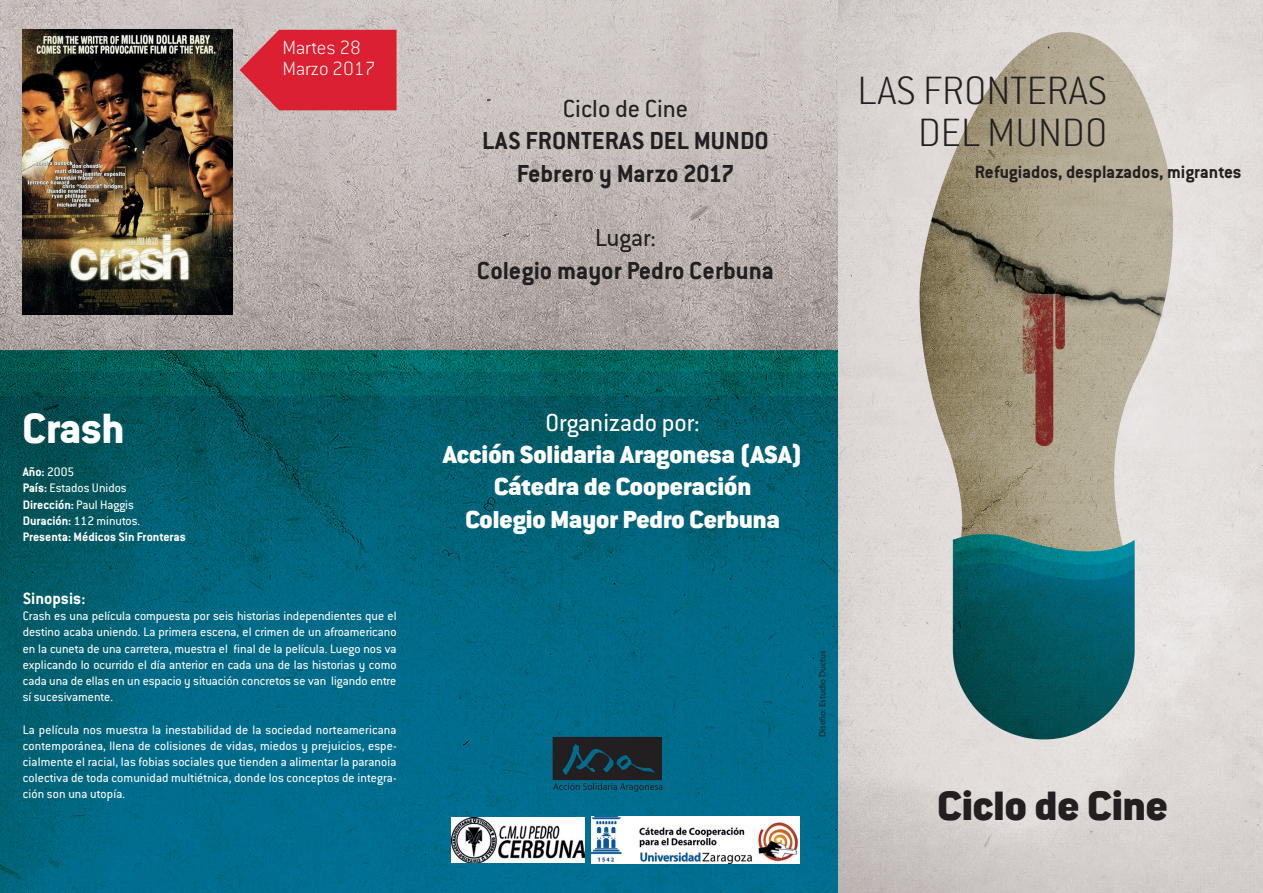
<style>
.page{position:relative;width:1263px;height:893px;background:#fff}
.page>*{position:absolute;margin:0;border:0;box-sizing:border-box;transform-origin:0 0}
.t1{font:800 46.5px "Conduit ITC Std";color:#fff}
.t2{font:900 45px "Conduit ITC Std";color:#231f20}
.t3{font:200 43.5px/42px "Conduit ITC Std";color:#231f20;text-align:right}
.t4{font:900 27px "Conduit ITC Std";color:#fff}
.t5{font:700 27px "Conduit ITC Std";color:#231f20}
.t6{font:27px "Conduit ITC Std";color:#231f20}
.t7{font:27px "Conduit ITC Std";color:#fff}
.t8{font:200 21px "Conduit ITC Std";color:#fff}
.t9{font:700 19.5px "Conduit ITC Std";color:#231f20}
.t10{font:700 18px "Conduit ITC Std";color:#fff}
.t11{font:13.5px/16.2px "Conduit ITC Std";color:#fff;text-align:justify}
.t12{font:700 13.5px "Conduit ITC Std";color:#fff}
.t13{font:9px "Myriad Pro";color:#231f20}
.s1{font-weight:400}
.s2{font-weight:700}
</style>
<div class="page">
<img style="left:0;top:0;width:1263px;height:893px">
<img style="left:23px;top:30px;width:209px;height:285px">
<svg style="left:240px;top:30px;width:156px;height:80px;background:#d73443"></svg>
<img style="left:451px;top:818px;width:134px;height:45px">
<img style="left:592px;top:817px;width:208px;height:46px">
<svg style="left:553px;top:737px;width:109px;height:55px;background:#19343e"></svg>
<p class="t8" style="left:282px;top:35px;width:80px">Martes 28</p>
<p class="t8" style="left:282px;top:56px;width:95px">Marzo 2017</p>
<p class="t6" style="left:563px;top:92px;width:127px">Ciclo de Cine</p>
<p class="t5" style="left:482px;top:124px;width:288px">LAS FRONTERAS DEL MUNDO</p>
<p class="t5" style="left:517px;top:157px;width:219px">Febrero y Marzo 2017</p>
<p class="t6" style="left:595px;top:222px;width:62px">Lugar:</p>
<p class="t5" style="left:477px;top:254px;width:299px">Colegio mayor Pedro Cerbuna</p>
<p class="t3" style="left:857px;top:68px;width:251px">LAS FRONTERAS<br>DEL MUNDO</p>
<p class="t9" style="left:975px;top:160px;width:268px">Refugiados, desplazados, migrantes</p>
<p class="t1" style="left:22px;top:400px;width:104px">Crash</p>
<p class="t12" style="left:23px;top:464px;width:53px">Año: <span class="s1">2005</span></p>
<p class="t11" style="left:23px;top:480px;width:105px"><span class="s2">País:</span> Estados Unidos</p>
<p class="t12" style="left:23px;top:496px;width:113px">Dirección: <span class="s1">Paul Haggis</span></p>
<p class="t11" style="left:23px;top:512px;width:119px"><span class="s2">Duración:</span> 112 minutos.</p>
<p class="t12" style="left:23px;top:529px;width:165px">Presenta: Médicos Sin Fronteras</p>
<p class="t10" style="left:23px;top:587px;width:64px">Sinopsis:</p>
<p class="t11" style="left:23px;top:607px;width:375px">Crash es una película compuesta por seis historias independientes que el destino acaba uniendo. La primera escena, el crimen de un afroamericano en la cuneta de una carretera, muestra el final de la película. Luego nos va explicando lo ocurrido el día anterior en cada una de las historias y como cada una de ellas en un espacio y situación concretos se van ligando entre sí sucesivamente.</p>
<p class="t11" style="left:23px;top:721px;width:375px">La película nos muestra la inestabilidad de la sociedad norteamericana contemporánea, llena de colisiones de vidas, miedos y prejuicios, espe&shy;cialmente el racial, las fobias sociales que tienden a alimentar la paranoia colectiva de toda comunidad multiétnica, donde los conceptos de integra&shy;ción son una utopía.</p>
<p class="t7" style="left:546px;top:406px;width:156px">Organizado por:</p>
<p class="t4" style="left:443px;top:440px;width:361px">Acción Solidaria Aragonesa (ASA)</p>
<p class="t4" style="left:494px;top:472px;width:258px">Cátedra de Cooperación</p>
<p class="t4" style="left:465px;top:504px;width:316px">Colegio Mayor Pedro Cerbuna</p>
<p class="t13" style="left:817px;top:737px;width:88px;rotate:-90deg">Diseño: Estudio Ductus</p>
<p class="t2" style="left:937px;top:781px;width:232px">Ciclo de Cine</p>
</div>
